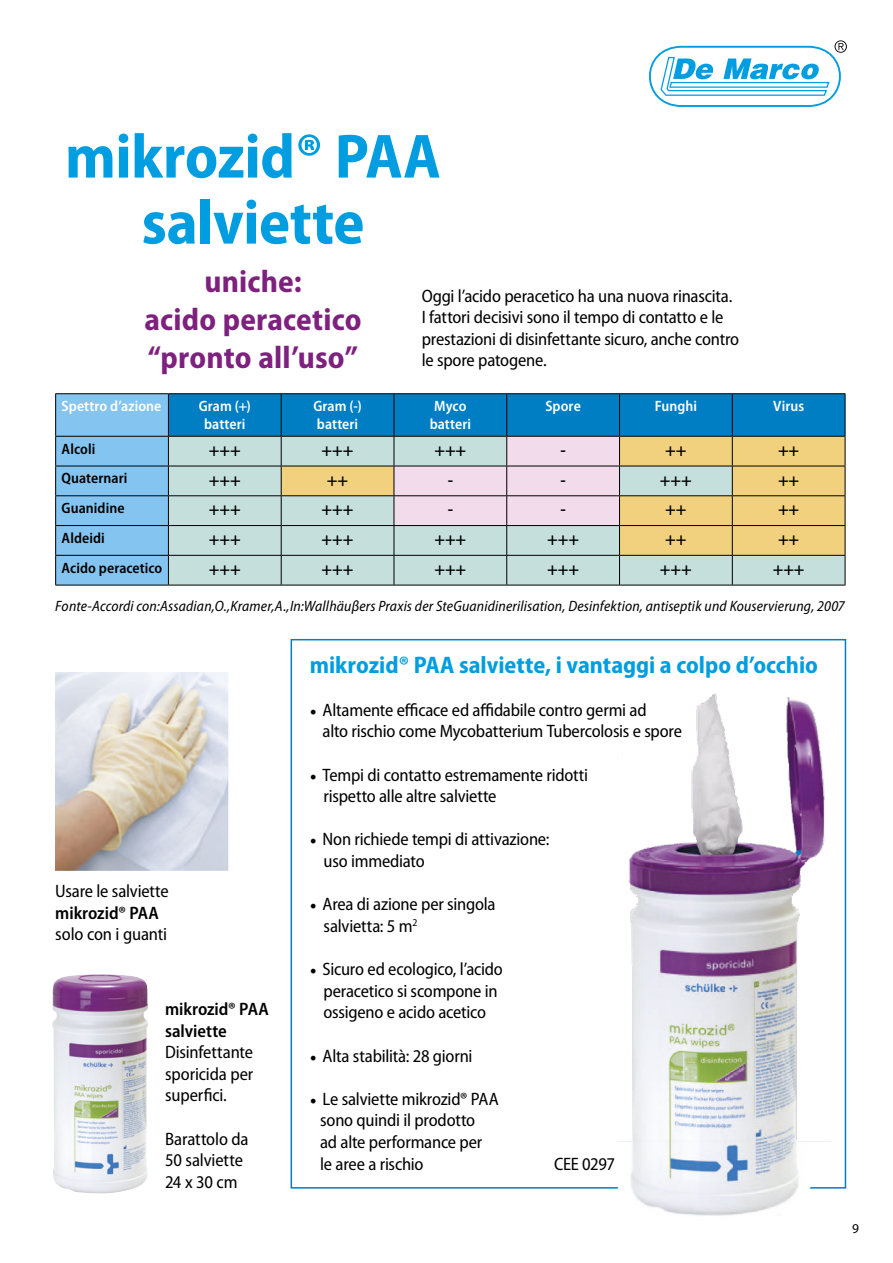
<style>
.page{position:relative;width:893px;height:1263px;background:#fff}
.page>*{position:absolute;margin:0;border:0;box-sizing:border-box;transform-origin:0 0}
.t1{font:700 semi-condensed 63px/66px "Myriad Pro";letter-spacing:-.01em;color:#009de0;text-align:center}
.t2{font:700 semi-condensed 31.5px/37.8px "Myriad Pro";letter-spacing:.005em;color:#7e217e;text-align:center}
.t3{font:700 semi-condensed 24px "Myriad Pro";color:#009de0}
.t4{font:semi-condensed 18px/21.6px "Myriad Pro";letter-spacing:-.015em;color:#000}
.t5{font:600 semi-condensed 18px/21.6px "Myriad Pro";letter-spacing:-.005em;color:#000}
.t6{font:italic semi-condensed 15px "Myriad Pro";letter-spacing:.01em;color:#000}
.t7{font:600 semi-condensed 15px "Myriad Pro";letter-spacing:.005em;color:#fff}
.t8{font:600 semi-condensed 15px "Myriad Pro";letter-spacing:.005em;color:#000}
.t9{font:13.5px "Myriad Pro";color:#000}
.s1{font-weight:600}
.s2{font-family:"Minion Pro";font-stretch:normal}
</style>
<div class="page">
<img style="left:618px;top:693px;width:213px;height:523px">
<svg style="left:649px;top:40px;width:198px;height:67px"></svg>
<img style="left:55px;top:672px;width:174px;height:199px">
<hr style="left:55px;top:393px;width:113px;height:1px;background:#000">
<hr style="left:168px;top:393px;width:113px;height:1px;background:#000">
<hr style="left:281px;top:393px;width:113px;height:1px;background:#000">
<hr style="left:394px;top:393px;width:113px;height:1px;background:#000">
<hr style="left:507px;top:393px;width:112px;height:1px;background:#000">
<hr style="left:619px;top:393px;width:113px;height:1px;background:#000">
<hr style="left:732px;top:393px;width:113px;height:1px;background:#000">
<svg style="left:55px;top:394px;width:791px;height:191px;background:#9cbdc3"></svg>
<hr style="left:55px;top:585px;width:113px;height:1px;background:#000">
<hr style="left:168px;top:585px;width:113px;height:1px;background:#000">
<hr style="left:281px;top:585px;width:113px;height:1px;background:#000">
<hr style="left:394px;top:585px;width:113px;height:1px;background:#000">
<hr style="left:507px;top:585px;width:112px;height:1px;background:#000">
<hr style="left:619px;top:585px;width:113px;height:1px;background:#000">
<hr style="left:732px;top:585px;width:113px;height:1px;background:#000">
<img style="left:52px;top:974px;width:96px;height:220px">
<p class="t1" style="left:65px;top:122px;width:377px">mikrozid® PAA salviette</p>
<p class="t2" style="left:144px;top:261px;width:219px">uniche:<br>acido peracetico “pronto all’uso”</p>
<p class="t7" style="left:62px;top:396px;width:101px">Spettro d’azione</p>
<p class="t7" style="left:199px;top:396px;width:54px">Gram (+)</p>
<p class="t7" style="left:204px;top:414px;width:43px">batteri</p>
<p class="t4" style="left:422px;top:284px;width:312px">Oggi l’acido peracetico ha una nuova rinascita.</p>
<p class="t4" style="left:422px;top:306px;width:303px">I fattori decisivi sono il tempo di contatto e le</p>
<p class="t4" style="left:422px;top:328px;width:319px">prestazioni di disinfettante sicuro, anche contro</p>
<p class="t4" style="left:422px;top:349px;width:126px">le spore patogene.</p>
<p class="t7" style="left:545px;top:396px;width:37px">Spore</p>
<p class="t7" style="left:655px;top:396px;width:44px">Funghi</p>
<p class="t7" style="left:773px;top:396px;width:32px">Virus</p>
<p class="t7" style="left:313px;top:396px;width:50px">Gram (-)</p>
<p class="t7" style="left:317px;top:414px;width:43px">batteri</p>
<p class="t7" style="left:434px;top:396px;width:34px">Myco</p>
<p class="t7" style="left:430px;top:414px;width:43px">batteri</p>
<p class="t8" style="left:62px;top:439px;width:35px">Alcoli</p>
<p class="t5" style="left:209px;top:438px;width:33px">+++</p>
<p class="t5" style="left:322px;top:438px;width:33px">+++</p>
<p class="t5" style="left:434px;top:438px;width:33px">+++</p>
<p class="t5" style="left:560px;top:438px;width:7px">-</p>
<p class="t5" style="left:665px;top:438px;width:23px">++</p>
<p class="t5" style="left:778px;top:438px;width:23px">++</p>
<p class="t8" style="left:62px;top:469px;width:67px">Quaternari</p>
<p class="t5" style="left:209px;top:468px;width:33px">+++</p>
<p class="t5" style="left:327px;top:468px;width:23px">++</p>
<p class="t5" style="left:448px;top:468px;width:7px">-</p>
<p class="t5" style="left:560px;top:468px;width:7px">-</p>
<p class="t5" style="left:660px;top:468px;width:33px">+++</p>
<p class="t5" style="left:778px;top:468px;width:23px">++</p>
<p class="t8" style="left:62px;top:499px;width:64px">Guanidine</p>
<p class="t5" style="left:209px;top:498px;width:33px">+++</p>
<p class="t5" style="left:322px;top:498px;width:33px">+++</p>
<p class="t5" style="left:448px;top:498px;width:7px">-</p>
<p class="t5" style="left:560px;top:498px;width:7px">-</p>
<p class="t5" style="left:665px;top:498px;width:23px">++</p>
<p class="t5" style="left:778px;top:498px;width:23px">++</p>
<p class="t8" style="left:62px;top:528px;width:45px">Aldeidi</p>
<p class="t5" style="left:209px;top:528px;width:33px">+++</p>
<p class="t5" style="left:322px;top:528px;width:33px">+++</p>
<p class="t5" style="left:434px;top:528px;width:33px">+++</p>
<p class="t5" style="left:547px;top:528px;width:33px">+++</p>
<p class="t5" style="left:665px;top:528px;width:23px">++</p>
<p class="t5" style="left:778px;top:528px;width:23px">++</p>
<p class="t8" style="left:62px;top:558px;width:102px">Acido peracetico</p>
<p class="t5" style="left:209px;top:558px;width:33px">+++</p>
<p class="t5" style="left:322px;top:558px;width:33px">+++</p>
<p class="t5" style="left:434px;top:558px;width:33px">+++</p>
<p class="t5" style="left:547px;top:558px;width:33px">+++</p>
<p class="t5" style="left:660px;top:558px;width:33px">+++</p>
<p class="t5" style="left:773px;top:558px;width:33px">+++</p>
<p class="t6" style="left:55px;top:597px;width:791px">Fonte-Accordi con:Assadian,O.,Kramer,A.,In:Wallhäuβers Praxis der SteGuanidinerilisation, Desinfektion, antiseptik und Kouservierung, 2007</p>
<p class="t4" style="left:55px;top:880px;width:115px">Usare le salviette <span class="s1">mikrozid® PAA</span></p>
<p class="t4" style="left:55px;top:923px;width:113px">solo con i guanti</p>
<p class="t5" style="left:165px;top:998px;width:105px">mikrozid® PAA salviette</p>
<p class="t4" style="left:165px;top:1041px;width:90px;text-align:justify">Disinfettante sporicida per superfici.</p>
<p class="t4" style="left:165px;top:1127px;width:85px">Barattolo da</p>
<p class="t4" style="left:165px;top:1149px;width:79px">50 salviette</p>
<p class="t4" style="left:165px;top:1171px;width:74px">24 x 30 cm</p>
<p class="t3" style="left:310px;top:649px;width:510px">mikrozid® PAA salviette, i vantaggi a colpo d’occhio</p>
<p class="t4" style="left:323px;top:699px;width:361px;text-indent:-13px"><span class="s2">•</span> Altamente efficace ed affidabile contro germi ad<br>alto rischio come Mycobatterium Tubercolosis e spore</p>
<p class="t4" style="left:310px;top:764px;width:280px"><span class="s2">•</span> Tempi di contatto estremamente ridotti</p>
<p class="t4" style="left:324px;top:785px;width:174px">rispetto alle altre salviette</p>
<p class="t4" style="left:310px;top:828px;width:241px"><span class="s2">•</span> Non richiede tempi di attivazione:</p>
<p class="t4" style="left:324px;top:850px;width:103px">uso immediato</p>
<p class="t4" style="left:310px;top:893px;width:187px"><span class="s2">•</span> Area di azione per singola</p>
<p class="t4" style="left:324px;top:915px;width:95px">salvietta: 5 m<sup>2</sup></p>
<p class="t4" style="left:310px;top:958px;width:195px"><span class="s2">•</span> Sicuro ed ecologico, l’acido</p>
<p class="t4" style="left:324px;top:980px;width:176px">peracetico si scompone in</p>
<p class="t4" style="left:324px;top:1001px;width:164px">ossigeno e acido acetico</p>
<p class="t4" style="left:310px;top:1044px;width:164px"><span class="s2">•</span> Alta stabilità: 28 giorni</p>
<p class="t4" style="left:310px;top:1088px;width:190px"><span class="s2">•</span> Le salviette mikrozid® PAA</p>
<p class="t4" style="left:320px;top:1109px;width:157px">sono quindi il prodotto</p>
<p class="t4" style="left:320px;top:1131px;width:164px">ad alte performance per</p>
<p class="t4" style="left:320px;top:1152px;width:105px">le aree a rischio</p>
<p class="t4" style="left:554px;top:1152px;width:62px">CEE 0297</p>
<p class="t9" style="left:852px;top:1220px;width:8px">9</p>
</div>
